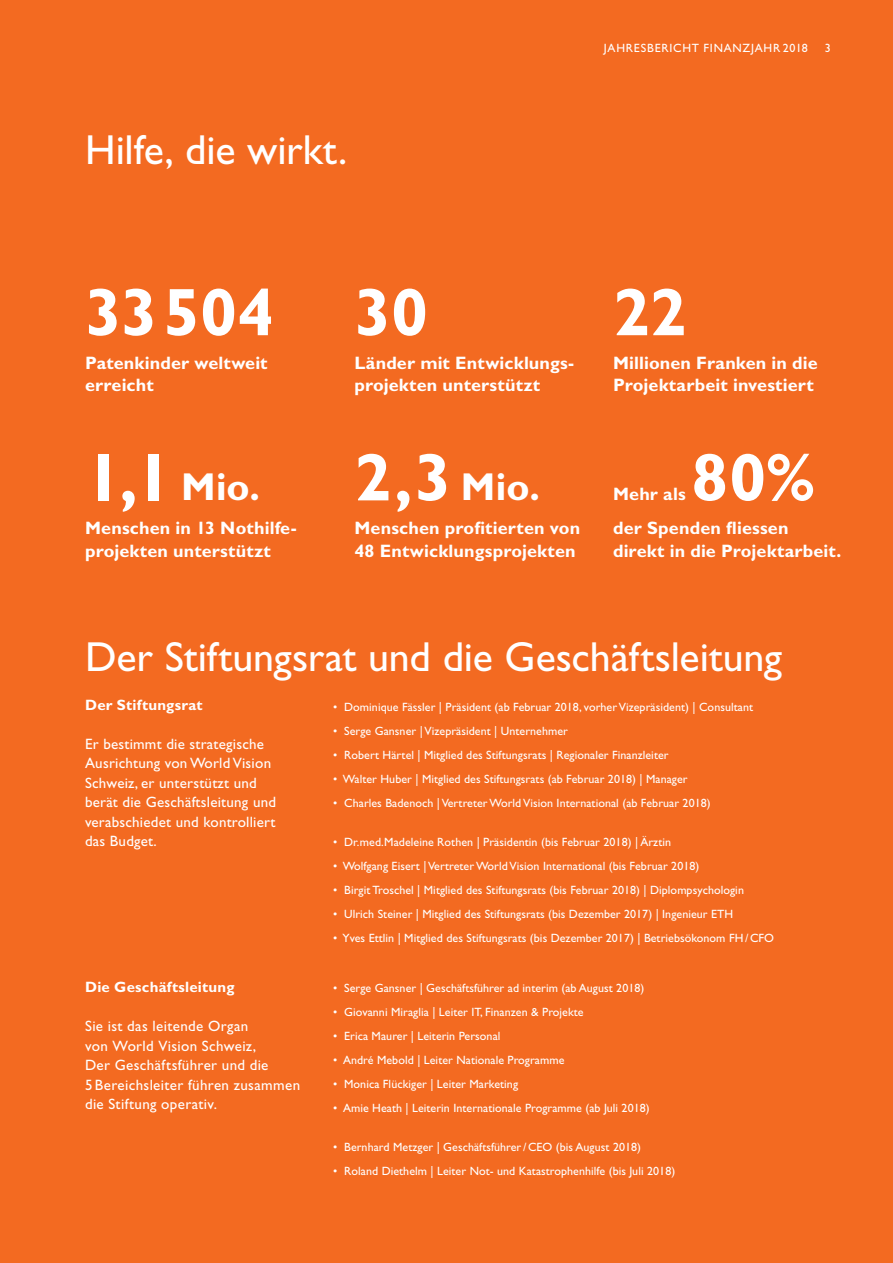
<style>
.page{position:relative;width:893px;height:1263px;background:#f36a21}
.page>*{position:absolute;margin:0;border:0;box-sizing:border-box;transform-origin:0 0}
._02_Kennzahl{font:700 67.5px "Gill Sans Std";letter-spacing:-.005em;color:#fff}
._03_Titel{font:42px "Gill Sans Std";letter-spacing:-.005em;color:#fff}
._02_Kennzahl-2{font:700 39px "Gill Sans Std";letter-spacing:.005em;color:#fff}
._02_Kennzahlen_Flies{font:700 18px/22.5px "Gill Sans Std";letter-spacing:.01em;color:#fff}
._02_Kennzahl-3{font:700 18px "Gill Sans Std";letter-spacing:.01em;color:#fff}
._03_Lead_Spaltenspan{font:15px/19.5px "Gill Sans Std";letter-spacing:.015em;color:#fff}
._06_Bildlegenden_Gra{font:15px/19.5px "Gill Sans Std";letter-spacing:.025em;color:#fff}
._06_Bildlegenden_Gra-2{font:700 15px "Gill Sans Std";letter-spacing:.015em;color:#fff}
._03_Absatztitel{font:700 15px "Gill Sans Std";letter-spacing:.02em;color:#fff}
._06_Bildlegenden_Gra-3{font:12px "Gill Sans Std";letter-spacing:.005em;color:#fff}
._06_Bildlegenden_Gra-4{font:12px "Gill Sans Std";letter-spacing:.065em;color:#fff}
.s1{font-size:67.5px}
</style>
<div class="page">
<p class="_03_Titel" style="left:85px;top:126px;width:264px">Hilfe, die wirkt.</p>
<p class="_06_Bildlegenden_Gra-4" style="left:604px;top:41px;width:206px">JAHRESBERICHT FINANZJAHR 2018</p>
<p class="_06_Bildlegenden_Gra-3" style="left:825px;top:41px;width:7px">3</p>
<p class="_02_Kennzahl" style="left:85px;top:272px;width:191px">33504</p>
<p class="_02_Kennzahlen_Flies" style="left:85px;top:352px;width:184px">Patenkinder weltweit erreicht</p>
<p class="_02_Kennzahl-2" style="left:85px;top:464px;width:177px"><span class="s1">1,1</span> Mio.</p>
<p class="_02_Kennzahlen_Flies" style="left:85px;top:517px;width:213px">Menschen in 13 Nothilfe&shy;projekten unterstützt</p>
<p class="_02_Kennzahl" style="left:354px;top:272px;width:75px">30</p>
<p class="_02_Kennzahlen_Flies" style="left:354px;top:352px;width:221px">Länder mit Entwicklungs&shy;projekten unterstützt</p>
<p class="_02_Kennzahl-2" style="left:354px;top:464px;width:187px"><span class="s1">2,3</span> Mio.</p>
<p class="_02_Kennzahlen_Flies" style="left:354px;top:517px;width:227px">Menschen profitierten von<br>48 Entwicklungsprojekten</p>
<p class="_02_Kennzahl" style="left:613px;top:272px;width:75px">22</p>
<p class="_02_Kennzahlen_Flies" style="left:613px;top:352px;width:206px">Millionen Franken in die<br>Projektarbeit investiert</p>
<p class="_02_Kennzahl" style="left:691px;top:438px;width:125px">80%</p>
<p class="_02_Kennzahlen_Flies" style="left:613px;top:517px;width:230px">der Spenden fliessen direkt in die Projektarbeit.</p>
<p class="_02_Kennzahl-3" style="left:613px;top:484px;width:74px">Mehr als</p>
<p class="_03_Titel" style="left:85px;top:633px;width:699px">Der Stiftungsrat und die Geschäftsleitung</p>
<p class="_03_Absatztitel" style="left:85px;top:696px;width:119px">Der Stiftungsrat</p>
<p class="_03_Lead_Spaltenspan" style="left:85px;top:734px;width:193px">Er bestimmt die strategische<br>Ausrichtung von World Vision<br>Schweiz, er unterstützt und berät die Geschäftsleitung und verabschiedet und kontrolliert das Budget.</p>
<p class="_06_Bildlegenden_Gra-2" style="left:85px;top:978px;width:151px">Die Geschäftsleitung</p>
<p class="_06_Bildlegenden_Gra" style="left:85px;top:1016px;width:217px">Sie ist das leitende Organ<br>von World Vision Schweiz,<br>Der Geschäftsführer und die<br>5 Bereichsleiter führen zusammen die Stiftung operativ.</p>
<p class="_06_Bildlegenden_Gra-3" style="left:333px;top:700px;width:421px">• Dominique Fässler | Präsident (ab Februar 2018, vorher Vizepräsident) | Consultant</p>
<p class="_06_Bildlegenden_Gra-3" style="left:333px;top:724px;width:236px">• Serge Gansner | Vizepräsident | Unternehmer</p>
<p class="_06_Bildlegenden_Gra-3" style="left:333px;top:748px;width:337px">• Robert Härtel | Mitglied des Stiftungsrats | Regionaler Finanzleiter</p>
<p class="_06_Bildlegenden_Gra-3" style="left:333px;top:772px;width:356px">• Walter Huber | Mitglied des Stiftungsrats (ab Februar 2018) | Manager</p>
<p class="_06_Bildlegenden_Gra-3" style="left:333px;top:796px;width:379px">• Charles Badenoch | Vertreter World Vision International (ab Februar 2018)</p>
<p class="_06_Bildlegenden_Gra-3" style="left:333px;top:835px;width:339px">• Dr.med.Madeleine Rothen | Präsidentin (bis Februar 2018) | Ärztin</p>
<p class="_06_Bildlegenden_Gra-3" style="left:333px;top:859px;width:368px">• Wolfgang Eisert | Vertreter World Vision International (bis Februar 2018)</p>
<p class="_06_Bildlegenden_Gra-3" style="left:333px;top:883px;width:412px">• Birgit Troschel | Mitglied des Stiftungsrats (bis Februar 2018) | Diplompsychologin</p>
<p class="_06_Bildlegenden_Gra-3" style="left:333px;top:907px;width:402px">• Ulrich Steiner | Mitglied des Stiftungsrats (bis Dezember 2017) | Ingenieur ETH</p>
<p class="_06_Bildlegenden_Gra-3" style="left:333px;top:931px;width:443px">• Yves Ettlin | Mitglied des Stiftungsrats (bis Dezember 2017) | Betriebsökonom FH/CFO</p>
<p class="_06_Bildlegenden_Gra-3" style="left:333px;top:981px;width:313px">• Serge Gansner | Geschäftsführer ad interim (ab August 2018)</p>
<p class="_06_Bildlegenden_Gra-3" style="left:333px;top:1005px;width:252px">• Giovanni Miraglia | Leiter IT, Finanzen &amp; Projekte</p>
<p class="_06_Bildlegenden_Gra-3" style="left:333px;top:1029px;width:169px">• Erica Maurer | Leiterin Personal</p>
<p class="_06_Bildlegenden_Gra-3" style="left:333px;top:1053px;width:233px">• André Mebold | Leiter Nationale Programme</p>
<p class="_06_Bildlegenden_Gra-3" style="left:333px;top:1077px;width:187px">• Monica Flückiger | Leiter Marketing</p>
<p class="_06_Bildlegenden_Gra-3" style="left:333px;top:1101px;width:318px">• Amie Heath | Leiterin Internationale Programme (ab Juli 2018)</p>
<p class="_06_Bildlegenden_Gra-3" style="left:333px;top:1140px;width:310px">• Bernhard Metzger | Geschäftsführer/CEO (bis August 2018)</p>
<p class="_06_Bildlegenden_Gra-3" style="left:333px;top:1164px;width:344px">• Roland Diethelm | Leiter Not- und Katastrophenhilfe (bis Juli 2018)</p>
</div>
